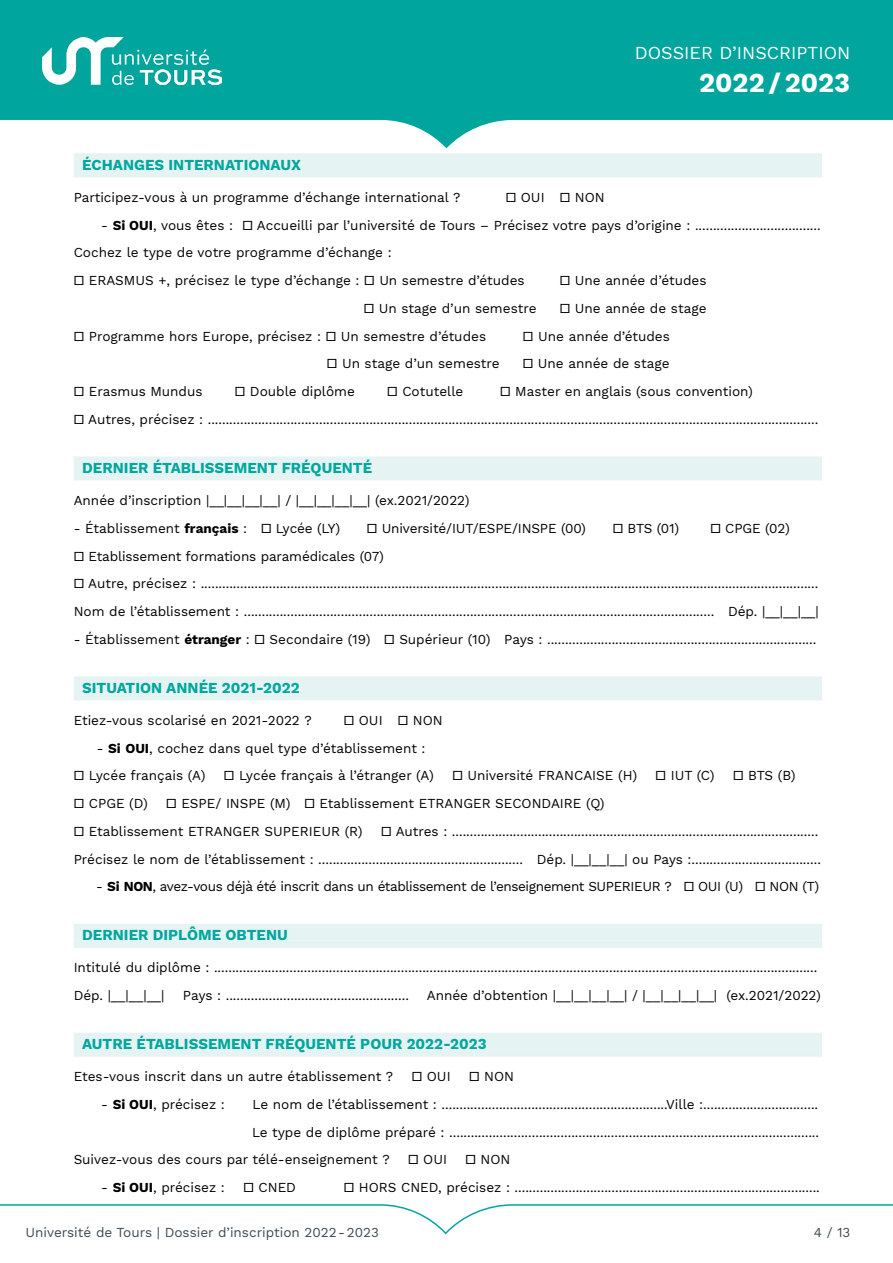
<style>
.page{position:relative;width:893px;height:1263px;background:#fff}
.page>*{position:absolute;margin:0;border:0;box-sizing:border-box;transform-origin:0 0}
.t1{font:700 27px "Work Sans";color:#fff}
.t2{font:18px "Work Sans";color:#fff}
.t3{font:700 15px "Work Sans";color:#00a79f}
.t4{font:13.5px/27.8px "Work Sans";color:#000}
.t5{font:13.5px "Work Sans";letter-spacing:-.03em;color:#000}
.t6{font:13.5px "Work Sans";color:#3b4953}
.s1{font-weight:700}
</style>
<div class="page">
<svg style="left:0;top:0;width:893px;height:148px;fill:#00a69e"></svg>
<svg style="left:0;top:1204px;width:893px;height:31px"></svg>
<img style="left:43px;top:38px;width:179px;height:46px">
<div style="left:74px;top:153px;width:748px;height:17px;background:#e5f3f2"></div>
<div style="left:74px;top:170px;width:748px;height:7px;background:#e5f3f2"></div>
<div style="left:74px;top:456px;width:748px;height:17px;background:#e5f3f2"></div>
<div style="left:74px;top:473px;width:748px;height:7px;background:#e5f3f2"></div>
<div style="left:74px;top:676px;width:748px;height:17px;background:#e5f3f2"></div>
<div style="left:74px;top:693px;width:748px;height:7px;background:#e5f3f2"></div>
<div style="left:74px;top:924px;width:748px;height:16px;background:#e5f3f2"></div>
<div style="left:74px;top:940px;width:748px;height:8px;background:#e5f3f2"></div>
<div style="left:74px;top:1033px;width:748px;height:16px;background:#e5f3f2"></div>
<div style="left:74px;top:1049px;width:748px;height:8px;background:#e5f3f2"></div>
<h2 class="t2" style="left:635px;top:43px;width:217px">DOSSIER D’INSCRIPTION</h2>
<h1 class="t1" style="left:699px;top:67px;width:153px">2022/2023</h1>
<p class="t3" style="left:82px;top:156px;width:220px">ÉCHANGES INTERNATIONAUX</p>
<p class="t4" style="left:74px;top:184px;width:388px">Participez-vous à un programme d’échange international ?</p>
<p class="t4" style="left:506px;top:184px;width:101px">▫ OUI ▫ NON</p>
<p class="t4" style="left:74px;top:212px;width:748px;text-indent:28px">- <span class="s1">Si OUI</span>, vous êtes : ▫ Accueilli par l’université de Tours – Précisez votre pays d’origine : ...................................<br>Cochez le type de votre programme d’échange :<br>▫ ERASMUS +, précisez le type d’échange : ▫ Un semestre d’études</p>
<p class="t4" style="left:560px;top:267px;width:148px">▫ Une année d’études</p>
<p class="t4" style="left:364px;top:295px;width:174px">▫ Un stage d’un semestre</p>
<p class="t4" style="left:560px;top:295px;width:148px">▫ Une année de stage</p>
<p class="t4" style="left:74px;top:323px;width:414px">▫ Programme hors Europe, précisez : ▫ Un semestre d’études</p>
<p class="t4" style="left:523px;top:323px;width:148px">▫ Une année d’études</p>
<p class="t4" style="left:327px;top:351px;width:174px">▫ Un stage d’un semestre</p>
<p class="t4" style="left:523px;top:351px;width:148px">▫ Une année de stage</p>
<p class="t4" style="left:74px;top:378px;width:130px">▫ Erasmus Mundus</p>
<p class="t4" style="left:235px;top:378px;width:122px">▫ Double diplôme</p>
<p class="t4" style="left:387px;top:378px;width:78px">▫ Cotutelle</p>
<p class="t4" style="left:74px;top:378px;width:746px;text-indent:426px">▫ Master en anglais (sous convention)<br>▫ Autres, précisez : ..........................................................................................................................................................................</p>
<p class="t3" style="left:82px;top:459px;width:292px">DERNIER ÉTABLISSEMENT FRÉQUENTÉ</p>
<p class="t4" style="left:74px;top:487px;width:397px">Année d’inscription |__|__|__|__| / |__|__|__|__| (ex.2021/2022)</p>
<p class="t4" style="left:74px;top:515px;width:268px">- Établissement <span class="s1">français</span> : ▫ Lycée (LY)</p>
<p class="t4" style="left:367px;top:515px;width:221px">▫ Université/IUT/ESPE/INSPE (00)</p>
<p class="t4" style="left:613px;top:515px;width:68px">▫ BTS (01)</p>
<p class="t4" style="left:710px;top:515px;width:81px">▫ CPGE (02)</p>
<p class="t4" style="left:74px;top:543px;width:747px">▫ Etablissement formations paramédicales (07)<br>▫ Autre, précisez : ............................................................................................................................................................................<br>Nom de l’établissement : ................................................................................................................................... Dép. |__|__|__|</p>
<p class="t4" style="left:74px;top:626px;width:744px">- Établissement <span class="s1">étranger</span> : ▫ Secondaire (19) ▫ Supérieur (10) Pays : ...........................................................................</p>
<p class="t3" style="left:82px;top:679px;width:219px">SITUATION ANNÉE 2021-2022</p>
<p class="t4" style="left:74px;top:707px;width:240px">Etiez-vous scolarisé en 2021-2022 ?</p>
<p class="t4" style="left:344px;top:707px;width:101px">▫ OUI ▫ NON</p>
<p class="t4" style="left:74px;top:735px;width:353px;text-indent:23px">- <span class="s1">Si OUI</span>, cochez dans quel type d’établissement : ▫ Lycée français (A)</p>
<p class="t4" style="left:224px;top:762px;width:212px">▫ Lycée français à l’étranger (A)</p>
<p class="t4" style="left:452px;top:762px;width:186px">▫ Université FRANCAISE (H)</p>
<p class="t4" style="left:655px;top:762px;width:61px">▫ IUT (C)</p>
<p class="t4" style="left:733px;top:762px;width:64px">▫ BTS (B)</p>
<p class="t4" style="left:74px;top:790px;width:76px">▫ CPGE (D)</p>
<p class="t4" style="left:74px;top:790px;width:532px;text-indent:93px">▫ ESPE/ INSPE (M) ▫ Etablissement ETRANGER SECONDAIRE (Q) ▫ Etablissement ETRANGER SUPERIEUR (R)</p>
<p class="t4" style="left:74px;top:818px;width:749px;text-align:right">▫ Autres : ......................................................................................................<br>Précisez le nom de l’établissement : ......................................................... Dép. |__|__|__| ou Pays :....................................</p>
<p class="t5" style="left:96px;top:879px;width:724px">- <span class="s1">Si NON</span>, avez-vous déjà été inscrit dans un établissement de l’enseignement SUPERIEUR ? ▫ OUI (U) ▫ NON (T)</p>
<p class="t3" style="left:82px;top:926px;width:207px">DERNIER DIPLÔME OBTENU</p>
<p class="t4" style="left:74px;top:954px;width:745px">Intitulé du diplôme : ........................................................................................................................................................................<br>Dép. |__|__|__|</p>
<p class="t4" style="left:183px;top:982px;width:227px">Pays : ...................................................</p>
<p class="t4" style="left:427px;top:982px;width:396px">Année d’obtention |__|__|__|__| / |__|__|__|__| (ex.2021/2022)</p>
<p class="t3" style="left:82px;top:1035px;width:406px">AUTRE ÉTABLISSEMENT FRÉQUENTÉ POUR 2022-2023</p>
<p class="t4" style="left:74px;top:1063px;width:321px">Etes-vous inscrit dans un autre établissement ?</p>
<p class="t4" style="left:412px;top:1063px;width:40px">▫ OUI</p>
<p class="t4" style="left:469px;top:1063px;width:47px">▫ NON</p>
<p class="t4" style="left:101px;top:1091px;width:125px">- <span class="s1">Si OUI</span>, précisez :</p>
<p class="t4" style="left:253px;top:1091px;width:567px">Le nom de l’établissement : ...............................................................Ville :................................</p>
<p class="t4" style="left:252px;top:1119px;width:569px">Le type de diplôme préparé : .......................................................................................................</p>
<p class="t4" style="left:74px;top:1146px;width:317px">Suivez-vous des cours par télé-enseignement ?</p>
<p class="t4" style="left:408px;top:1146px;width:40px">▫ OUI</p>
<p class="t4" style="left:465px;top:1146px;width:47px">▫ NON</p>
<p class="t4" style="left:101px;top:1174px;width:125px">- <span class="s1">Si OUI</span>, précisez :</p>
<p class="t4" style="left:243px;top:1174px;width:54px">▫ CNED</p>
<p class="t4" style="left:344px;top:1174px;width:478px">▫ HORS CNED, précisez : .....................................................................................</p>
<p class="t6" style="left:26px;top:1225px;width:355px">Université de Tours | Dossier d’inscription 2022-2023</p>
<p class="t6" style="left:814px;top:1225px;width:38px">4 / 13</p>
</div>
